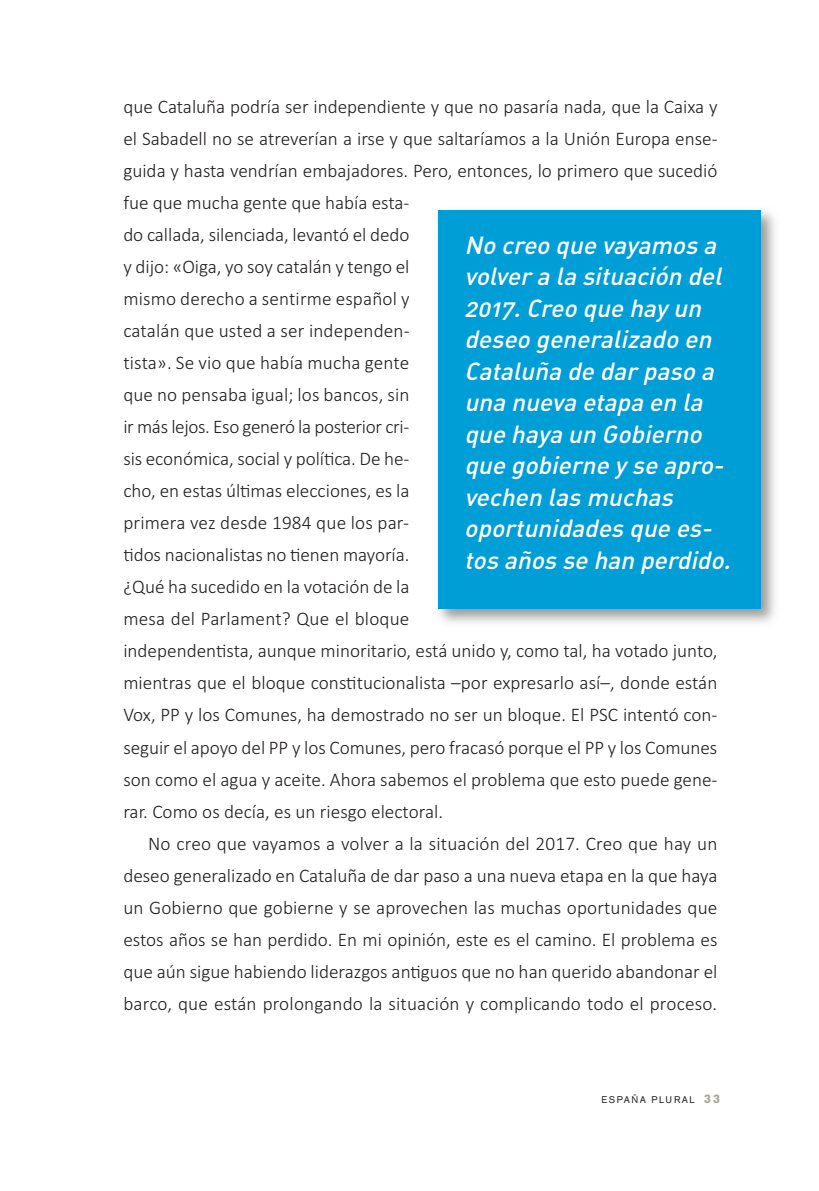
<style>
.page{position:relative;width:819px;height:1191px;background:#fff}
.page>*{position:absolute;margin:0;border:0;box-sizing:border-box;transform-origin:0 0}
.t1{font:italic 24.5px/31.5px "DIN Medium Alternate";letter-spacing:-.01em;color:#fff}
.t2{font:300 19.25px/32px "Calibri";color:#231f20}
.t3{font:9.62px "Akzidenz Grotesk Pro";letter-spacing:.15em;color:#231f20}
.s1{font-weight:700;font-size:12.25px;color:#a6a297}
</style>
<div class="page">
<img style="left:438px;top:210px;width:337px;height:413px">
<div style="left:438px;top:210px;width:322px;height:398px;background:#009ed7"></div>
<p class="t2" style="left:123px;top:91px;width:595px">que Cataluña podría ser independiente y que no pasaría nada, que la Caixa y el Sabadell no se atreverían a irse y que saltaríamos a la Unión Europa ense&shy;guida y hasta vendrían embajadores. Pero, entonces, lo primero que sucedió fue que mucha gente que había esta-<br>do callada, silenciada, levantó el dedo<br>y dijo: «Oiga, yo soy catalán y tengo el<br>mismo derecho a sentirme español y<br>catalán que usted a ser independen-<br>tista». Se vio que había mucha gente<br>que no pensaba igual; los bancos, sin<br>ir más lejos. Eso generó la posterior cri-<br>sis económica, social y política. De he-<br>cho, en estas últimas elecciones, es la<br>primera vez desde 1984 que los par-<br>tidos nacionalistas no tienen mayoría.<br>¿Qué ha sucedido en la votación de la<br>mesa del Parlament? Que el bloque<br>in dependentista, aunque minoritario, está unido y, como tal, ha votado junto, mientras que el bloque constitucionalista –por expresarlo así–, donde están Vox, PP y los Comunes, ha demostrado no ser un bloque. El PSC intentó con&shy;seguir el apoyo del PP y los Comunes, pero fracasó porque el PP y los Comunes son como el agua y aceite. Ahora sabemos el problema que esto puede gene&shy;rar. Como os decía, es un riesgo electoral.</p>
<p class="t2" style="left:123px;top:827px;width:595px;text-align:justify;text-indent:25px">No creo que vayamos a volver a la situación del 2017. Creo que hay un deseo generalizado en Cataluña de dar paso a una nueva etapa en la que haya un Gobierno que gobierne y se aprovechen las muchas oportunidades que estos años se han perdido. En mi opinión, este es el camino. El problema es que aún sigue habiendo liderazgos antiguos que no han querido abandonar el barco, que están prolongando la situación y complicando todo el proceso.</p>
<p class="t1" style="left:464px;top:229px;width:273px">No creo que vayamos a volver a la situación del<br>2017.Creo que hay un deseo generalizado en<br>Cataluña de dar paso a una nueva etapa en la que haya un Gobierno que gobierne y se apro&shy;vechen las muchas oportunidades que es&shy;tos años se han perdido.</p>
<p class="t3" style="left:601px;top:1096px;width:120px">ESPAÑA PLURAL <span class="s1">33</span></p>
</div>
